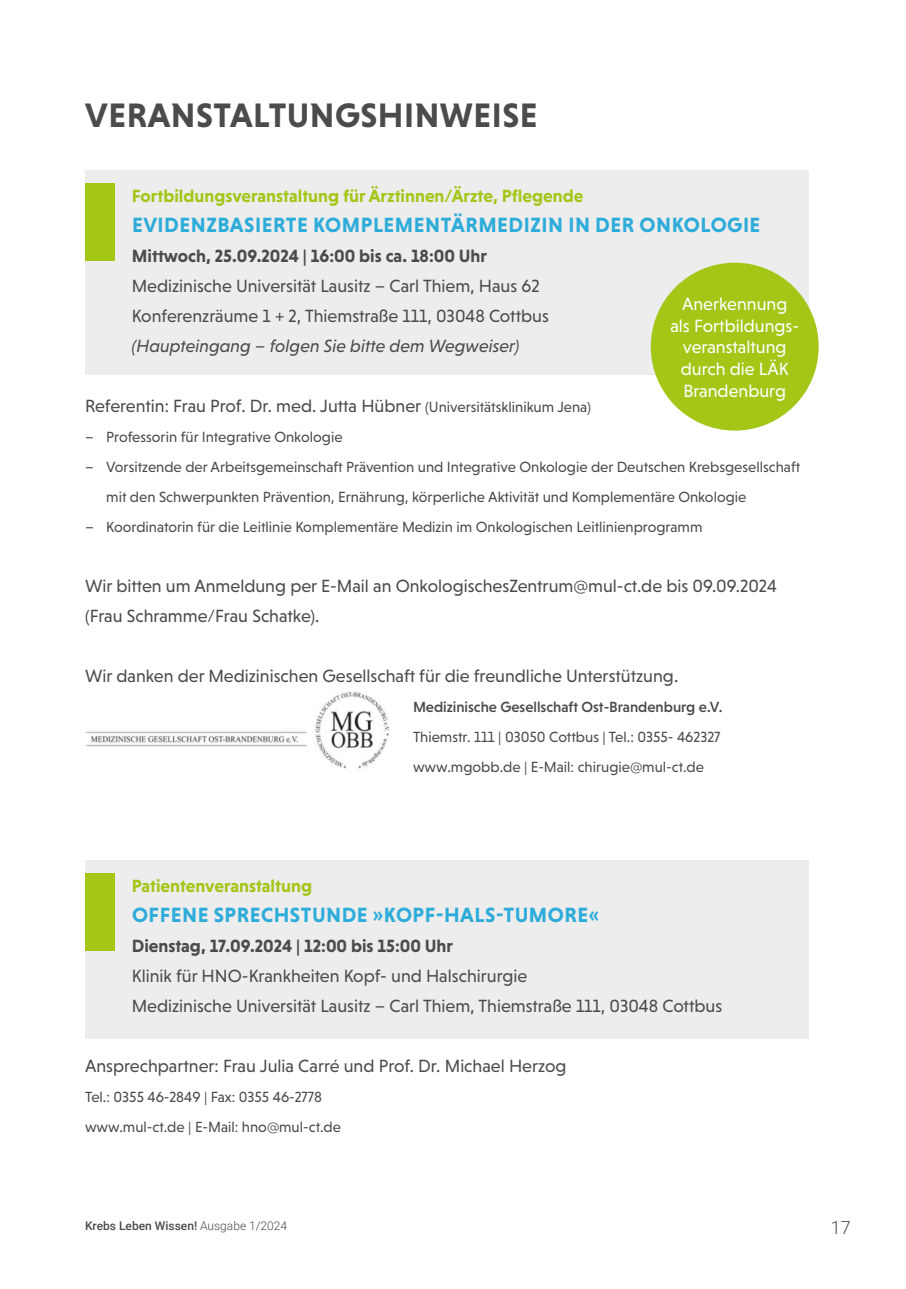
<style>
.page{position:relative;width:906px;height:1289px;background:#fff}
.page>*{position:absolute;margin:0;border:0;box-sizing:border-box;transform-origin:0 0}
.t1{font:700 34.5px "Niveau Grotesk";letter-spacing:.015em;color:#4b4b4a}
.t2{font:700 21px "Niveau Grotesk";letter-spacing:.025em;color:#2dacda}
.t3{font:18px/30px "Niveau Grotesk";color:#4b4b4a}
.t4{font:700 18px "Niveau Grotesk";color:#a3c617}
.t5{font:700 18px "Niveau Grotesk";color:#4b4b4a}
.t6{font:18px/21.6px "Niveau Grotesk";color:#fff;text-align:center}
.t7{font:italic 18px "Niveau Grotesk";color:#4b4b4a}
.t8{font:300 18px "Roboto";color:#4b4b4a}
.t9{font:15px/30px "Niveau Grotesk";color:#4b4b4a}
.t10{font:500 15px "Niveau Grotesk";color:#4b4b4a}
.t11{font:500 12px "Roboto";color:#4b4b4a}
.s1{font-size:15px}
.s2{font-weight:300}
</style>
<div class="page">
<div style="left:85px;top:860px;width:723px;height:179px;background:#ededed"></div>
<div style="left:85px;top:873px;width:30px;height:78px;background:#a3c617"></div>
<div style="left:85px;top:170px;width:723px;height:204px;background:#ededed"></div>
<img style="left:86px;top:691px;width:304px;height:78px">
<div style="left:651px;top:263px;width:167px;height:167px;background:#a3c617;border-radius:50%"></div>
<div style="left:85px;top:183px;width:30px;height:77px;background:#a3c617"></div>
<h1 class="t1" style="left:85px;top:96px;width:454px">VERANSTALTUNGSHINWEISE</h1>
<p class="t4" style="left:132px;top:186px;width:453px">Fortbildungsveranstaltung für Ärztinnen/Ärzte, Pflegende</p>
<p class="t2" style="left:132px;top:213px;width:630px">EVIDENZBASIERTE KOMPLEMENTÄRMEDIZIN IN DER ONKOLOGIE</p>
<p class="t5" style="left:132px;top:246px;width:357px">Mittwoch, 25.09.2024 | 16:00 bis ca. 18:00 Uhr</p>
<p class="t3" style="left:132px;top:271px;width:418px">Medizinische Universität Lausitz – Carl Thiem, Haus 62<br>Konferenzräume 1 + 2, Thiemstraße 111, 03048 Cottbus</p>
<p class="t7" style="left:132px;top:339px;width:389px">(Haupteingang – folgen Sie bitte dem Wegweiser)</p>
<p class="t6" style="left:670px;top:293px;width:130px">Anerkennung als Fortbildungs&shy;veranstaltung durch die LÄK<br>Brandenburg</p>
<p class="t3" style="left:85px;top:391px;width:507px">Referentin: Frau Prof. Dr. med. Jutta Hübner <span class="s1">(Universitätsklinikum Jena)</span></p>
<p class="t9" style="left:85px;top:422px;width:259px">– Professorin für Integrative Onkologie</p>
<p class="t9" style="left:106px;top:452px;width:695px;text-indent:-21px">– Vorsitzende der Arbeitsgemeinschaft Prävention und Integrative Onkologie der Deutschen Krebsgesellschaft mit den Schwerpunkten Prävention, Ernährung, körperliche Aktivität und Komplementäre Onkologie</p>
<p class="t9" style="left:85px;top:512px;width:619px">– Koordinatorin für die Leitlinie Komplementäre Medizin im Onkologischen Leitlinienprogramm</p>
<p class="t3" style="left:85px;top:571px;width:693px">Wir bitten um Anmeldung per E-Mail an OnkologischesZentrum@mul-ct.de bis 09.09.2024 (Frau Schramme/Frau Schatke).</p>
<p class="t3" style="left:85px;top:661px;width:594px">Wir danken der Medizinischen Gesellschaft für die freundliche Unterstützung.</p>
<p class="t10" style="left:413px;top:701px;width:311px">Medizinische Gesellschaft Ost-Brandenburg e.V.</p>
<p class="t9" style="left:413px;top:722px;width:309px">Thiemstr. 111 | 03050 Cottbus | Tel.: 0355- 462327 www.mgobb.de | E-Mail: chirugie@mul-ct.de</p>
<p class="t4" style="left:132px;top:876px;width:182px">Patientenveranstaltung</p>
<p class="t2" style="left:132px;top:903px;width:469px">OFFENE SPRECHSTUNDE »KOPF-HALS-TUMORE«</p>
<p class="t5" style="left:132px;top:936px;width:323px">Dienstag, 17.09.2024 | 12:00 bis 15:00 Uhr</p>
<p class="t3" style="left:132px;top:961px;width:592px">Klinik für HNO-Krankheiten Kopf- und Halschirurgie<br>Medizinische Universität Lausitz – Carl Thiem, Thiemstraße 111, 03048 Cottbus</p>
<p class="t3" style="left:85px;top:1051px;width:483px">Ansprechpartner: Frau Julia Carré und Prof. Dr. Michael Herzog</p>
<p class="t9" style="left:85px;top:1082px;width:257px">Tel.: 0355 46-2849 | Fax: 0355 46-2778 www.mul-ct.de | E-Mail: hno@mul-ct.de</p>
<p class="t11" style="left:85px;top:1218px;width:204px">Krebs Leben Wissen! <span class="s2">Ausgabe 1/2024</span></p>
<p class="t8" style="left:830px;top:1219px;width:21px">17</p>
</div>
